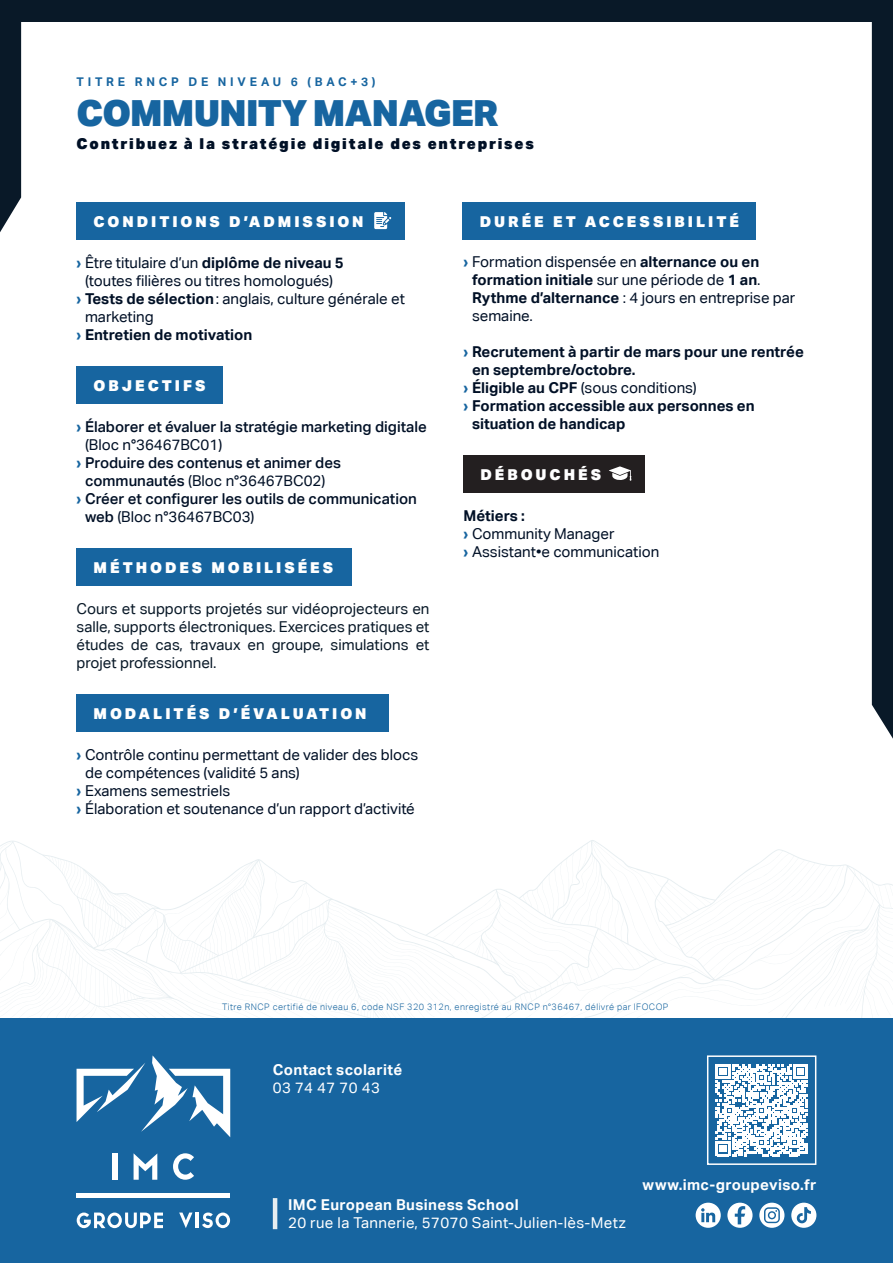
<style>
.page{position:relative;width:893px;height:1263px;background:#fff}
.page>*{position:absolute;margin:0;border:0;box-sizing:border-box;transform-origin:0 0}
.t1{font:900 36px "Aktiv Grotesk";letter-spacing:-.02em;color:#1765a0}
.t2{font:15px/18px "Aktiv Grotesk";color:#001026}
.t3{font:15px/18px "Aktiv Grotesk";color:#091928;text-align:justify}
.t4{font:700 15px "Aktiv Grotesk";color:#001026}
.t5{font:500 15px "Aktiv Grotesk";color:#001026}
.t6{font:900 15px "Aktiv Grotesk";letter-spacing:.2em;color:#fff}
.t7{font:700 15px "Aktiv Grotesk";letter-spacing:.025em;color:#fff}
.t8{font:15px "Aktiv Grotesk";letter-spacing:.025em;color:#fff}
.t9{font:900 15px "Aktiv Grotesk";letter-spacing:.12em;color:#001026}
.t10{font:700 12px "Aktiv Grotesk";letter-spacing:.315em;color:#1765a0}
.t11{font:300 9px "Aktiv Grotesk";letter-spacing:.05em;color:#1765a0}
.s1{font-weight:700;color:#1765a0}
.s2{font-weight:700}
.s3{color:#1765a0}
.s4{font-weight:500}
</style>
<div class="page">
<svg style="left:0;top:841px;width:397px;height:177px"></svg>
<svg style="left:5px;top:849px;width:29px;height:74px"></svg>
<svg style="left:443px;top:840px;width:450px;height:178px"></svg>
<svg style="left:840px;top:951px;width:37px;height:54px"></svg>
<svg style="left:397px;top:924px;width:120px;height:92px"></svg>
<div style="left:0;top:1018px;width:893px;height:245px;background:#1765a0"></div>
<div style="left:77px;top:694px;width:312px;height:37px;background:#1765a0"></div>
<svg style="left:0;top:21px;width:21px;height:211px;background:#1c2b39"></svg>
<div style="left:0;top:0;width:893px;height:21px;background:#091928"></div>
<div style="left:872px;top:21px;width:21px;height:718px;background:#091928"></div>
<svg style="left:716px;top:1064px;width:91px;height:92px"></svg>
<div style="left:707px;top:1055px;width:109px;height:110px;border:2px solid #fff"></div>
<svg style="left:727px;top:1203px;width:25px;height:25px"></svg>
<svg style="left:696px;top:1203px;width:25px;height:25px"></svg>
<div style="left:759px;top:1203px;width:25px;height:25px;background:#fff;border-radius:50%"></div>
<svg style="left:764px;top:1207px;width:16px;height:16px"></svg>
<div style="left:791px;top:1203px;width:25px;height:25px;background:#fff;border-radius:50%"></div>
<svg style="left:797px;top:1207px;width:14px;height:16px"></svg>
<div style="left:113px;top:1153px;width:5px;height:27px;background:#fff"></div>
<svg style="left:134px;top:1154px;width:23px;height:26px"></svg>
<svg style="left:173px;top:1153px;width:21px;height:27px"></svg>
<div style="left:77px;top:1193px;width:153px;height:5px;background:#fff"></div>
<svg style="left:77px;top:1055px;width:153px;height:82px"></svg>
<svg style="left:77px;top:1212px;width:86px;height:16px"></svg>
<svg style="left:179px;top:1212px;width:14px;height:16px"></svg>
<hr style="left:196px;top:1212px;width:3px;height:16px;background:#fff">
<svg style="left:202px;top:1212px;width:28px;height:16px"></svg>
<div style="left:77px;top:202px;width:328px;height:38px;background:#1765a0"></div>
<div style="left:463px;top:202px;width:293px;height:38px;background:#1765a0"></div>
<svg style="left:374px;top:212px;width:17px;height:17px"></svg>
<div style="left:77px;top:548px;width:275px;height:37px;background:#1765a0"></div>
<div style="left:77px;top:366px;width:146px;height:37px;background:#1765a0"></div>
<div style="left:463px;top:455px;width:182px;height:38px;background:#231f20"></div>
<svg style="left:609px;top:466px;width:22px;height:15px"></svg>
<hr style="left:273px;top:1198px;width:4px;height:31px;background:#e7eef1">
<p class="t10" style="left:77px;top:74px;width:300px">TITRE RNCP DE NIVEAU 6 (BAC+3)</p>
<h1 class="t1" style="left:77px;top:89px;width:423px">COMMUNITY MANAGER</h1>
<p class="t9" style="left:77px;top:134px;width:459px">Contribuez à la stratégie digitale des entreprises</p>
<p class="t6" style="left:94px;top:212px;width:272px">CONDITIONS D’ADMISSION</p>
<p class="t2" style="left:77px;top:254px;width:269px"><span class="s1">›</span> Être titulaire d’un <span class="s2">diplôme de niveau 5</span></p>
<p class="t2" style="left:85px;top:272px;width:250px">(toutes filières ou titres homologués)</p>
<p class="t2" style="left:77px;top:290px;width:330px"><span class="s1">›</span> <span class="s2">Tests de sélection</span>: anglais, culture générale et</p>
<p class="t2" style="left:85px;top:308px;width:70px">marketing</p>
<p class="t4" style="left:77px;top:326px;width:177px"><span class="s3">›</span> Entretien de motivation</p>
<p class="t6" style="left:94px;top:376px;width:114px">OBJECTIFS</p>
<p class="t5" style="left:77px;top:418px;width:352px"><span class="s1">›</span> Élaborer et évaluer la stratégie marketing digitale</p>
<p class="t2" style="left:85px;top:436px;width:139px">(Bloc n°36467BC01)</p>
<p class="t5" style="left:77px;top:454px;width:266px"><span class="s1">›</span> Produire des contenus et animer des</p>
<p class="t2" style="left:85px;top:472px;width:242px"><span class="s4">communautés</span> (Bloc n°36467BC02)</p>
<p class="t5" style="left:77px;top:490px;width:342px"><span class="s1">›</span> Créer et configurer les outils de communication</p>
<p class="t2" style="left:85px;top:508px;width:171px"><span class="s4">web</span> (Bloc n°36467BC03)</p>
<p class="t6" style="left:94px;top:558px;width:241px">MÉTHODES MOBILISÉES</p>
<p class="t3" style="left:77px;top:600px;width:354px">Cours et supports projetés sur vidéoprojecteurs en salle, supports électroniques. Exercices pratiques et études de cas, travaux en groupe, simulations et projet professionnel.</p>
<p class="t6" style="left:94px;top:704px;width:274px">MODALITÉS D’ÉVALUATION</p>
<p class="t2" style="left:77px;top:746px;width:343px"><span class="s1">›</span> Contrôle continu permettant de valider des blocs</p>
<p class="t2" style="left:85px;top:764px;width:216px">de compétences (validité 5 ans)</p>
<p class="t2" style="left:77px;top:782px;width:155px"><span class="s1">›</span> Examens semestriels</p>
<p class="t2" style="left:77px;top:800px;width:340px"><span class="s1">›</span> Élaboration et soutenance d’un rapport d’activité</p>
<p class="t6" style="left:480px;top:212px;width:261px">DURÉE ET ACCESSIBILITÉ</p>
<p class="t2" style="left:472px;top:253px;width:325px;text-indent:-9px"><span class="s1">›</span> Formation dispensée en <span class="s2">alternance ou en formation initiale</span> sur une période de <span class="s2">1 an</span>.<br><span class="s2">Rythme d’alternance</span> : 4 jours en entreprise par semaine.</p>
<p class="t4" style="left:463px;top:343px;width:342px"><span class="s3">›</span> Recrutement à partir de mars pour une rentrée</p>
<p class="t4" style="left:472px;top:361px;width:165px">en septembre/octobre.</p>
<p class="t2" style="left:463px;top:379px;width:235px"><span class="s1">›</span> <span class="s2">Éligible au CPF</span> (sous conditions)</p>
<p class="t4" style="left:463px;top:397px;width:293px"><span class="s3">›</span> Formation accessible aux personnes en</p>
<p class="t4" style="left:472px;top:415px;width:155px">situation de handicap</p>
<p class="t6" style="left:480px;top:465px;width:122px">DÉBOUCHÉS</p>
<p class="t2" style="left:463px;top:507px;width:197px"><span class="s2">Métiers :<br></span><span class="s1">›</span> Community Manager<br><span class="s1">›</span> Assistant•e communication</p>
<p class="t11" style="left:222px;top:1001px;width:448px">Titre RNCP certifié de niveau 6, code NSF 320 312n, enregistré au RNCP n°36467, délivré par IFOCOP</p>
<p class="t7" style="left:273px;top:1060px;width:131px">Contact scolarité</p>
<p class="t8" style="left:273px;top:1079px;width:109px">03 74 47 70 43</p>
<p class="t7" style="left:288px;top:1195px;width:232px">IMC European Business School</p>
<p class="t8" style="left:288px;top:1213px;width:339px">20 rue la Tannerie, 57070 Saint-Julien-lès-Metz</p>
<p class="t7" style="left:643px;top:1175px;width:175px">www.imc-groupeviso.fr</p>
</div>
